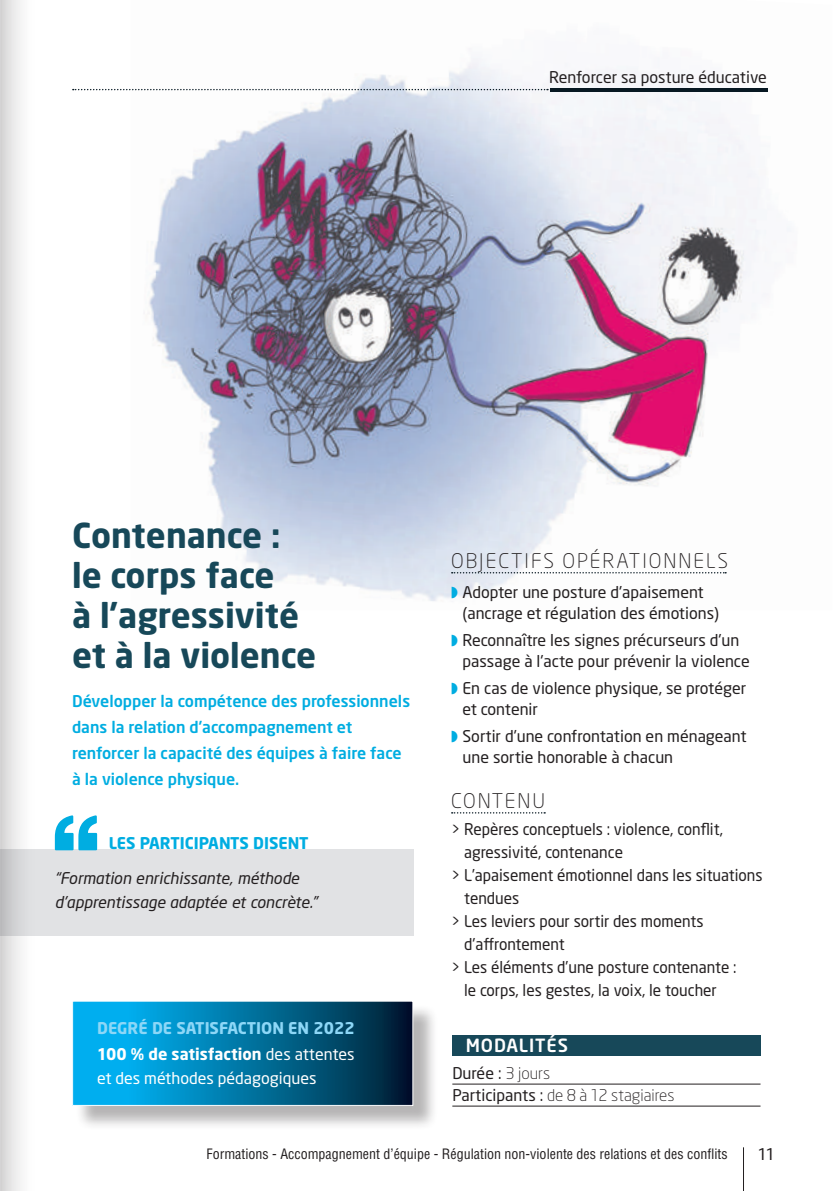
<style>
.page{position:relative;width:840px;height:1191px;background:#fff}
.page>*{position:absolute;margin:0;border:0;box-sizing:border-box;transform-origin:0 0}
.t1{font:700 34px/40px "Neo Sans W1 G";color:#174859}
.t2{font:300 20px "Neo Sans W1 G";letter-spacing:.1em;color:#231f20}
.t3{font:500 18px "Neo Sans W1 G";letter-spacing:.05em;color:#fff}
.t4{font:16px/21px "Neo Sans W1 G";color:#231f20}
.t5{font:16px "Neo Sans W1 G";color:#231f20;scale:.96 1}
.t6{font:500 16px/26px "Neo Sans W1 G";color:#00ade1}
.t7{font:italic 16px/24px "Neo Sans W1 G";color:#231f20}
.t8{font:700 16px/26.6px "Neo Sans W1 G";color:#8dd7f7}
.t9{font:300 16px/22px "Neo Sans W1 G";color:#231f20}
.t10{font:16px "Neo Sans W1 G";color:#fff}
.t11{font:700 16px "Neo Sans W1 G";color:#00ade1}
.t12{font:condensed 14px "Helvetica";color:#231f20}
.s1{color:#fff}
.s2{font-weight:400;color:#fff}
.s3{font-weight:400}
</style>
<div class="page">
<hr style="left:742px;top:1147px;width:1px;height:44px;background:#231f20">
<div style="left:0;top:849px;width:413px;height:86px;background:#e1e2e4"></div>
<img style="left:130px;top:58px;width:661px;height:543px">
<svg style="left:451px;top:572px;width:274px;height:1px"></svg>
<hr style="left:452px;top:1083px;width:308px;height:1px;background:#231f20">
<hr style="left:452px;top:1105px;width:308px;height:1px;background:#231f20">
<div style="left:452px;top:1035px;width:308px;height:21px;background:#174859"></div>
<svg style="left:451px;top:812px;width:94px;height:1px"></svg>
<hr style="left:550px;top:88px;width:217px;height:4px;background:#071822">
<svg style="left:73px;top:89px;width:474px;height:1px"></svg>
<svg style="left:0;top:0;width:40px;height:1191px"></svg>
<svg style="left:54px;top:815px;width:44px;height:36px"></svg>
<div style="left:75px;top:1003px;width:363px;height:127px;background:#231f20;opacity:.33"></div>
<svg style="left:74px;top:1002px;width:337px;height:102px;background:#0072a0"></svg>
<div style="left:72px;top:1000px;width:341px;height:106px;border:1px solid #fff"></div>
<svg style="left:451px;top:587px;width:6px;height:11px"></svg>
<p class="t4" style="left:549px;top:66px;width:219px">Renforcer sa posture éducative</p>
<h1 class="t1" style="left:72px;top:515px;width:245px">Contenance : le corps face<br>à l’agressivité et à la violence</h1>
<p class="t6" style="left:72px;top:688px;width:339px">Développer la compétence des professionnels dans la relation d’accompagnement et renforcer la capacité des équipes à faire face à la violence physique.</p>
<p class="t11" style="left:109px;top:832px;width:201px">LES PARTICIPANTS DISENT</p>
<p class="t7" style="left:55px;top:866px;width:264px">“Formation enrichissante, méthode d'apprentissage adaptée et concrète.”</p>
<p class="t8" style="left:97px;top:1014px;width:259px">DEGRÉ DE SATISFACTION EN 2022<br><span class="s1">100 % de satisfaction</span> <span class="s2">des attentes</span></p>
<p class="t10" style="left:97px;top:1068px;width:221px">et des méthodes pédagogiques</p>
<p class="t2" style="left:451px;top:548px;width:278px">OBJECTIFS OPÉRATIONNELS</p>
<p class="t4" style="left:462px;top:582px;width:258px">Adopter une posture d'apaisement (ancrage et régulation des émotions)</p>
<p class="t4" style="left:462px;top:629px;width:289px">Reconnaître les signes précurseurs d'un passage à l'acte pour prévenir la violence</p>
<p class="t4" style="left:462px;top:677px;width:285px">En cas de violence physique, se protéger et contenir</p>
<p class="t4" style="left:462px;top:725px;width:285px">Sortir d'une confrontation en ménageant une sortie honorable à chacun</p>
<p class="t2" style="left:451px;top:788px;width:96px">CONTENU</p>
<p class="t5" style="left:451px;top:819px;width:284px">&gt; Repères conceptuels : violence, conflit,</p>
<p class="t5" style="left:464px;top:842px;width:167px">agressivité, contenance</p>
<p class="t5" style="left:451px;top:865px;width:326px">&gt; L’apaisement émotionnel dans les situations</p>
<p class="t5" style="left:464px;top:888px;width:59px">tendues</p>
<p class="t5" style="left:451px;top:911px;width:264px">&gt; Les leviers pour sortir des moments</p>
<p class="t5" style="left:464px;top:934px;width:106px">d'affrontement</p>
<p class="t5" style="left:451px;top:957px;width:299px">&gt; Les éléments d’une posture contenante :</p>
<p class="t5" style="left:464px;top:980px;width:265px">le corps, les gestes, la voix, le toucher</p>
<p class="t3" style="left:465px;top:1034px;width:104px">MODALITÉS</p>
<p class="t9" style="left:452px;top:1061px;width:223px"><span class="s3">Durée :</span> 3 jours<br><span class="s3">Participants :</span> de 8 à 12 stagiaires</p>
<p class="t12" style="left:206px;top:1145px;width:522px">Formations - Accompagnement d’équipe - Régulation non-violente des relations et des conflits</p>
<p class="t4" style="left:757px;top:1143px;width:18px">11</p>
</div>
